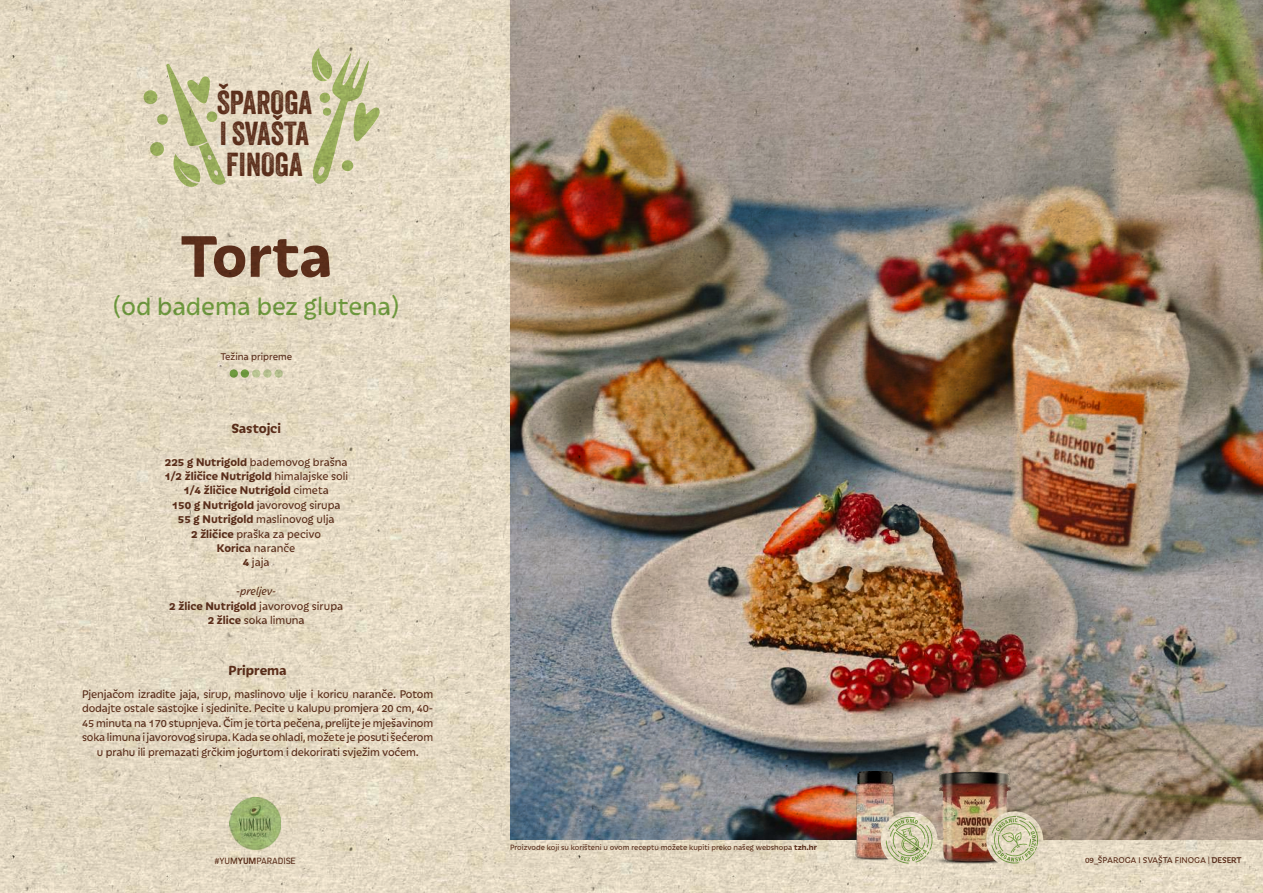
<style>
.page{position:relative;width:1263px;height:893px;background:#fff}
.page>*{position:absolute;margin:0;border:0;box-sizing:border-box;transform-origin:0 0}
.t1{font:700 63px "Iskra";letter-spacing:-.005em;color:#663724}
.t2{font:32.25px/31.2px "Veneer";color:#663724;text-align:justify}
.t3{font:27px "Iskra";color:#7bb352}
.t4{font:700 14.25px "Iskra";color:#663724}
.t5{font:12px/14.4px "Iskra";letter-spacing:-.01em;color:#663724;text-align:center}
.t6{font:700 12px/14.4px "Iskra";color:#663724;text-align:center}
.t7{font:10.5px "Iskra";color:#663724}
.t8{font:9.45px "Kiro";color:#663724}
.t9{font:9px "Iskra";letter-spacing:-.01em;color:#663724}
.t10{font:8.25px "Iskra";color:#663724}
.s1{font-weight:400}
.s2{font-style:italic}
.s3{font-weight:700}
.s4{font-weight:500}
</style>
<div class="page">
<img style="left:0;top:0;width:1263px;height:893px">
<h2 class="t2" style="left:217px;top:86px;width:97px">ŠPAROGA I SVAŠTA FINOGA</h2>
<h1 class="t1" style="left:180px;top:210px;width:154px">Torta</h1>
<h3 class="t3" style="left:113px;top:288px;width:289px">(od badema bez glutena)</h3>
<p class="t7" style="left:220px;top:349px;width:73px">Težina pripreme</p>
<p class="t4" style="left:231px;top:418px;width:51px">Sastojci</p>
<p class="t6" style="left:164px;top:454px;width:185px">225 g Nutrigold <span class="s1">bademovog brašna<br></span>1/2 žličice Nutrigold <span class="s1">himalajske soli<br></span>1/4 žličice Nutrigold <span class="s1">cimeta<br></span>150 g Nutrigold <span class="s1">javorovog sirupa<br></span>55 g Nutrigold <span class="s1">maslinovog ulja<br></span>2 žličice <span class="s1">praška za pecivo<br></span>Korica <span class="s1">naranče<br></span>4 <span class="s1">jaja</span></p>
<p class="t5" style="left:169px;top:583px;width:175px"><span class="s2">-preljev-<br></span><span class="s3">2 žlice Nutrigold</span> javorovog sirupa<br><span class="s3">2 žlice</span> soka limuna</p>
<p class="t4" style="left:229px;top:660px;width:60px">Priprema</p>
<p class="t5" style="left:82px;top:686px;width:353px">Pjenjačom izradite jaja, sirup, maslinovo ulje i koricu naranče. Potom dodajte ostale sastojke i sjedinite. Pecite u kalupu promjera 20 cm, 40- 45 minuta na 170 stupnjeva. Čim je torta pečena, prelijte je mješavinom soka limuna i javorovog sirupa. Kada se ohladi, možete je posuti šećerom u prahu ili premazati grčkim jogurtom i dekorirati svježim voćem.</p>
<p class="t8" style="left:214px;top:855px;width:83px">#YUM<span class="s3">YUM</span>PARADISE</p>
<p class="t10" style="left:510px;top:842px;width:308px">Proizvode koji su korišteni u ovom receptu možete kupiti preko našeg webshopa <span class="s3">tzh.hr</span></p>
<p class="t9" style="left:1085px;top:854px;width:158px">09_ŠPAROGA I SVAŠTA FINOGA | <span class="s4">DESERT</span></p>
</div>
